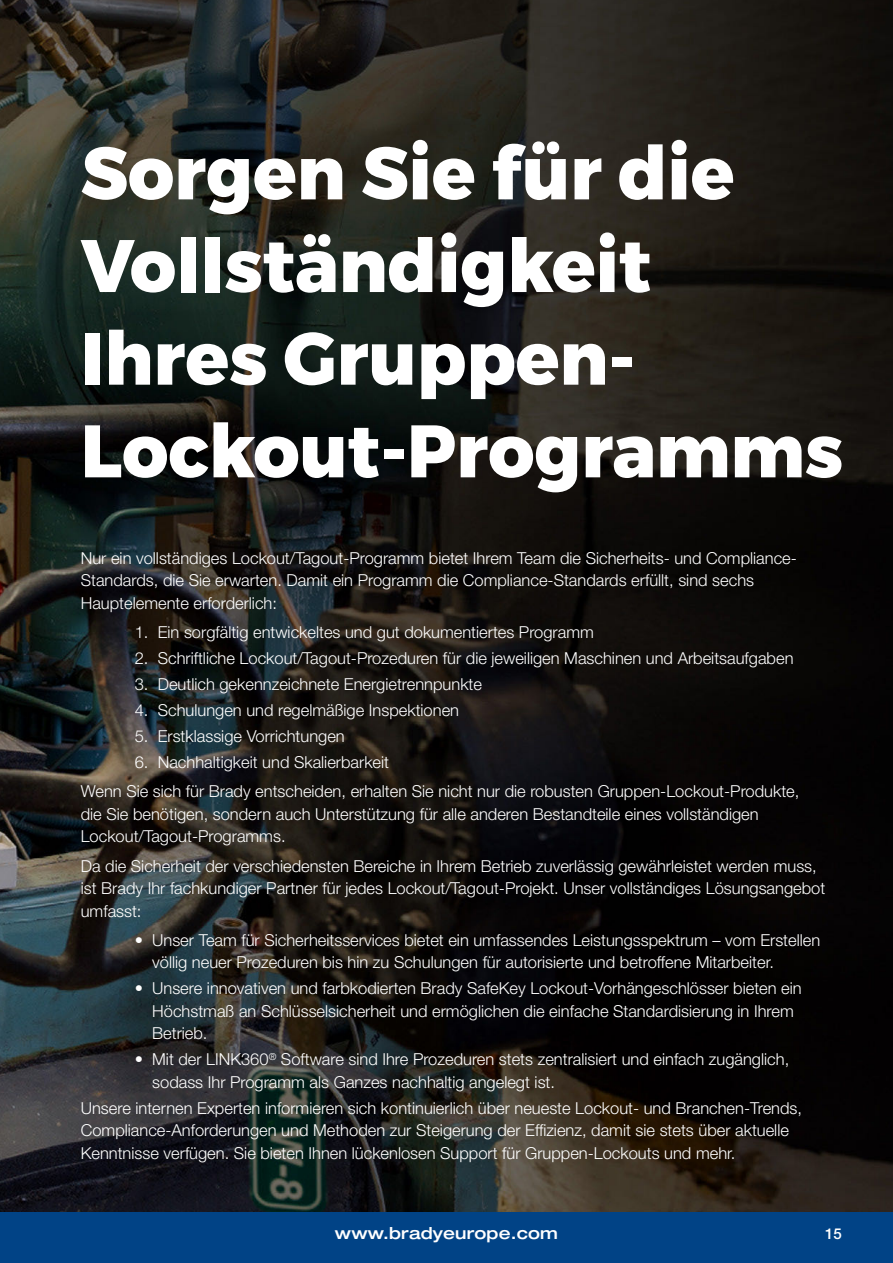
<style>
.page{position:relative;width:893px;height:1263px;background:#fff}
.page>*{position:absolute;margin:0;border:0;box-sizing:border-box;transform-origin:0 0}
.t1{font:800 74.1px/92.7px "Montserrat";color:#fff}
.t2{font:300 16.5px/22.5px "Helvetica Neue LT Pro";color:#fff}
.t3{font:500 expanded 16.5px "Helvetica Neue LT Pro";letter-spacing:.01em;color:#fff}
.t4{font:500 15px "Helvetica Neue LT Pro";color:#fff}
</style>
<div class="page">
<div style="left:0;top:1212px;width:893px;height:51px;background:#014386"></div>
<img style="left:0;top:0;width:893px;height:1212px">
<h1 class="t1" style="left:81px;top:129px;width:764px">Sorgen Sie für die<br>Vollständigkeit<br>Ihres Gruppen-<br>Lockout-Programms</h1>
<p class="t2" style="left:81px;top:546px;width:718px">Nur ein vollständiges Lockout/Tagout-Programm bietet Ihrem Team die Sicherheits- und Compliance-<br>Standards, die Sie erwarten. Damit ein Programm die Compliance-Standards erfüllt, sind sechs<br>Hauptelemente erforderlich:</p>
<p class="t2" style="left:135px;top:620px;width:461px">1. Ein sorgfältig entwickeltes und gut dokumentiertes Programm</p>
<p class="t2" style="left:135px;top:646px;width:660px">2. Schriftliche Lockout/Tagout-Prozeduren für die jeweiligen Maschinen und Arbeitsaufgaben</p>
<p class="t2" style="left:135px;top:672px;width:349px">3. Deutlich gekennzeichnete Energietrennpunkte</p>
<p class="t2" style="left:135px;top:698px;width:326px">4. Schulungen und regelmäßige Inspektionen</p>
<p class="t2" style="left:135px;top:724px;width:211px">5. Erstklassige Vorrichtungen</p>
<p class="t2" style="left:81px;top:747px;width:720px;line-height:29.2px;text-indent:54px">6. Nachhaltigkeit und Skalierbarkeit<br>Wenn Sie sich für Brady entscheiden, erhalten Sie nicht nur die robusten Gruppen-Lockout-Produkte,</p>
<p class="t2" style="left:81px;top:802px;width:679px">die Sie benötigen, sondern auch Unterstützung für alle anderen Bestandteile eines vollständigen<br>Lockout/Tagout-Programms.</p>
<p class="t2" style="left:81px;top:854px;width:746px">Da die Sicherheit der verschiedensten Bereiche in Ihrem Betrieb zuverlässig gewährleistet werden muss, ist Brady Ihr fachkundiger Partner für jedes Lockout/Tagout-Projekt. Unser vollständiges Lösungsangebot umfasst:</p>
<p class="t2" style="left:152px;top:928px;width:670px;text-indent:-17px">• Unser Team für Sicherheitsservices bietet ein umfassendes Leistungsspektrum – vom Erstellen völlig neuer Prozeduren bis hin zu Schulungen für autorisierte und betroffene Mitarbeiter.</p>
<p class="t2" style="left:152px;top:977px;width:651px;text-indent:-17px">• Unsere innovativen und farbkodierten Brady SafeKey Lockout-Vorhängeschlösser bieten ein<br>Höchstmaß an Schlüsselsicherheit und ermöglichen die einfache Standardisierung in Ihrem<br>Betrieb.</p>
<p class="t2" style="left:152px;top:1048px;width:638px;text-indent:-17px">• Mit der LINK360<sup>®</sup> Software sind Ihre Prozeduren stets zentralisiert und einfach zugänglich, sodass Ihr Programm als Ganzes nachhaltig angelegt ist.</p>
<p class="t2" style="left:81px;top:1096px;width:723px">Unsere internen Experten informieren sich kontinuierlich über neueste Lockout- und Branchen-Trends,<br>Compliance-Anforderungen und Methoden zur Steigerung der Effizienz, damit sie stets über aktuelle<br>Kenntnisse verfügen. Sie bieten Ihnen lückenlosen Support für Gruppen-Lockouts und mehr.</p>
<p class="t3" style="left:335px;top:1223px;width:224px">www.bradyeurope.com</p>
<p class="t4" style="left:825px;top:1224px;width:18px">15</p>
</div>
